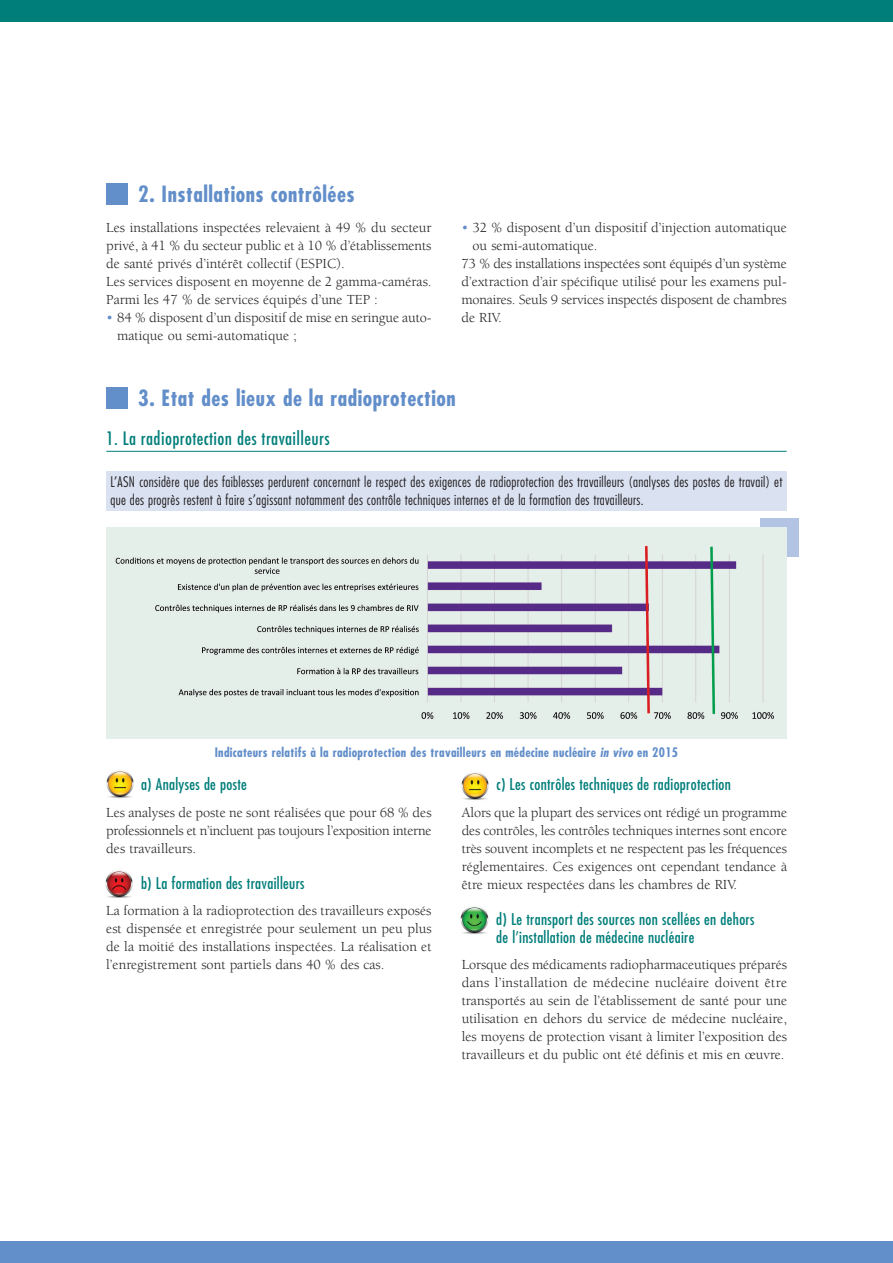
<style>
.page{position:relative;width:893px;height:1263px;background:#fff}
.page>*{position:absolute;margin:0;border:0;box-sizing:border-box;transform-origin:0 0}
.t1{font:700 condensed 21.75px "Futura";letter-spacing:.025em;color:#628ec9}
.t2{font:500 condensed 18px "Futura";letter-spacing:.02em;color:#007e7a}
.t3{font:condensed 15.75px/18px "Futura";letter-spacing:.02em;color:#007e7a}
.t4{font:14.25px/18px "Berkeley";color:#231f20;text-align:justify}
.t5{font:300 condensed 14.25px/18px "Futura";letter-spacing:.02em;color:#231f20}
.t6{font:700 condensed 12.75px "Futura";letter-spacing:.025em;color:#628ec9}
.s1{color:#628ec9}
.s2{font-style:italic}
</style>
<div class="page">
<div style="left:760px;top:518px;width:38px;height:39px;background:#b2c3e4"></div>
<div style="left:106px;top:472px;width:681px;height:39px;background:#dae2f2"></div>
<div style="left:106px;top:183px;width:22px;height:21px;background:#628ec9"></div>
<div style="left:106px;top:387px;width:22px;height:22px;background:#628ec9"></div>
<div style="left:0;top:0;width:893px;height:21px;background:#007e7a"></div>
<div style="left:0;top:1242px;width:893px;height:21px;background:#628ec9"></div>
<img style="left:460px;top:907px;width:29px;height:27px">
<hr style="left:106px;top:451px;width:681px;height:1px;background:#007e7a">
<img style="left:106px;top:528px;width:681px;height:210px">
<img style="left:106px;top:771px;width:28px;height:27px">
<img style="left:105px;top:870px;width:28px;height:28px">
<img style="left:461px;top:773px;width:28px;height:27px">
<h1 class="t1" style="left:138px;top:184px;width:218px">2. Installations contrôlées</h1>
<p class="t4" style="left:106px;top:220px;width:327px;text-align:left">Les installations inspectées relevaient à 49 % du secteur privé, à 41 % du secteur public et à 10 % d’établissements de santé privés d’intérêt collectif (ESPIC).<br>Les services disposent en moyenne de 2 gamma-caméras.<br>Parmi les 47 % de services équipés d’une TEP :</p>
<p class="t4" style="left:117px;top:310px;width:316px;text-indent:-11px"><span class="s1">•</span> 84 % disposent d’un dispositif de mise en seringue auto&shy;matique ou semi-automatique ;</p>
<p class="t4" style="left:461px;top:220px;width:327px"><span class="s1">•</span> 32 % disposent d’un dispositif d’injection automatique</p>
<p class="t4" style="left:472px;top:238px;width:127px">ou semi-automatique.</p>
<p class="t4" style="left:461px;top:256px;width:327px">73 % des installations inspectées sont équipés d’un système</p>
<p class="t4" style="left:461px;top:274px;width:327px">d’extraction d’air spécifique utilisé pour les examens pul-</p>
<p class="t4" style="left:461px;top:292px;width:327px">monaires. Seuls 9 services inspectés disposent de chambres</p>
<p class="t4" style="left:461px;top:310px;width:42px">de RIV.</p>
<h1 class="t1" style="left:138px;top:389px;width:319px">3. Etat des lieux de la radioprotection</h1>
<p class="t2" style="left:106px;top:430px;width:225px">1. La radioprotection des travailleurs</p>
<p class="t5" style="left:111px;top:473px;width:673px">L’ASN considère que des faiblesses perdurent concernant le respect des exigences de radioprotection des travailleurs (analyses des postes de travail) et que des progrès restent à faire s’agissant notamment des contrôle techniques internes et de la formation des travailleurs.</p>
<p class="t6" style="left:215px;top:746px;width:465px">Indicateurs relatifs à la radioprotection des travailleurs en médecine nucléaire <span class="s2">in vivo</span> en 2015</p>
<p class="t3" style="left:496px;top:777px;width:236px">c) Les contrôles techniques de radioprotection</p>
<p class="t4" style="left:462px;top:804px;width:327px">Alors que la plupart des services ont rédigé un programme des contrôles, les contrôles techniques internes sont encore très souvent incomplets et ne respectent pas les fréquences réglementaires. Ces exigences ont cependant tendance à être mieux respectées dans les chambres de RIV.</p>
<p class="t3" style="left:496px;top:911px;width:260px">d) Le transport des sources non scellées en dehors de l’installation de médecine nucléaire</p>
<p class="t4" style="left:462px;top:957px;width:327px">Lorsque des médicaments radiopharmaceutiques préparés dans l’installation de médecine nucléaire doivent être transportés au sein de l’établissement de santé pour une utilisation en dehors du service de médecine nucléaire, les moyens de protection visant à limiter l’exposition des travailleurs et du public ont été définis et mis en œuvre.</p>
<p class="t3" style="left:141px;top:777px;width:107px">a) Analyses de poste</p>
<p class="t4" style="left:106px;top:805px;width:327px">Les analyses de poste ne sont réalisées que pour 68 % des professionnels et n’incluent pas toujours l’exposition interne des travailleurs.</p>
<p class="t3" style="left:141px;top:875px;width:165px">b) La formation des travailleurs</p>
<p class="t4" style="left:106px;top:903px;width:327px">La formation à la radioprotection des travailleurs exposés est dispensée et enregistrée pour seulement un peu plus de la moitié des installations inspectées. La réalisation et l’enregistrement sont partiels dans 40 % des cas.</p>
</div>
